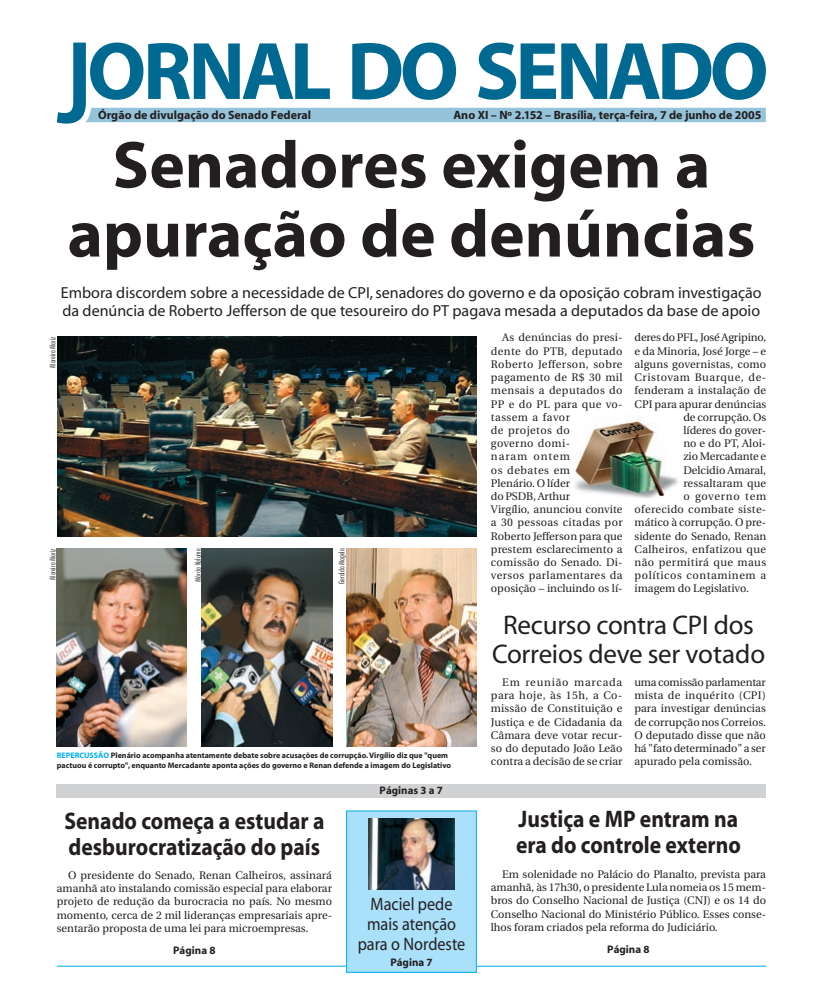
<style>
.page{position:relative;width:823px;height:1007px;background:#fff}
.page>*{position:absolute;margin:0;border:0;box-sizing:border-box;transform-origin:0 0}
.t1{font:700 67px/69px "Myriad";color:#231f20;text-align:center}
.t2{font:27px/29px "Myriad";letter-spacing:-.01em;color:#231f20;text-align:center}
.t3{font:700 24px/26px "Myriad";color:#231f20;scale:.9 1}
.t4{font:18px/20px "Myriad";color:#231f20;text-align:center;scale:.9 1}
.t5{font:16px/18px "Myriad";color:#231f20}
.t6{font:700 12px "Myriad";color:#231f20}
.t7{font:11px/13.2px "Utopia";letter-spacing:.005em;color:#231f20;text-align:justify}
.t8{font:11px/13.2px "Utopia";letter-spacing:.03em;color:#231f20}
.t9{font:11px "Utopia";letter-spacing:.035em;color:#231f20}
.t10{font:11px "Utopia";letter-spacing:.05em;color:#231f20}
.t11{font:700 11px "Myriad";color:#231f20}
.t12{font:11px "Utopia";letter-spacing:.065em;color:#231f20}
.t13{font:700 8px/9.6px "Myriad";color:#231f20}
.t14{font:300 condensed 8px "Futura BT";color:#231f20}
.s1{color:#00aeef}
</style>
<div class="page">
<svg style="left:57px;top:43px;width:708px;height:80px"></svg>
<hr style="left:57px;top:965px;width:708px;height:1px;background:#00aeef">
<img style="left:57px;top:336px;width:419px;height:201px">
<img style="left:346px;top:548px;width:130px;height:198px">
<img style="left:56px;top:548px;width:130px;height:198px">
<img style="left:202px;top:548px;width:130px;height:198px">
<div style="left:57px;top:783px;width:708px;height:14px;background:#d1d2d4"></div>
<div style="left:346px;top:810px;width:130px;height:162px;background:#aae0f9"></div>
<img style="left:368px;top:818px;width:86px;height:71px">
<img style="left:569px;top:417px;width:109px;height:81px">
<p class="t6" style="left:98px;top:108px;width:214px">Órgão de divulgação do Senado Federal</p>
<p class="t6" style="left:453px;top:108px;width:309px">Ano XI – Nº 2.152 – Brasília, terça-feira, 7 de junho de 2005</p>
<h1 class="t1" style="left:67px;top:133px;width:689px">Senadores exigem a apuração de denúncias</h1>
<h3 class="t5" style="left:61px;top:284px;width:702px">Embora discordem sobre a necessidade de CPI, senadores do governo e da oposição cobram investigação da denúncia de Roberto Jefferson de que tesoureiro do PT pagava mesada a deputados da base de apoio</h3>
<p class="t8" style="left:490px;top:331px;width:133px;text-indent:11px">As denúncias do presi&shy;dente do PTB, deputado<br>Roberto Jefferson, sobre pagamento de R$ 30 mil mensais a deputados do<br>PP e do PL para que vo&shy;tassem a favor<br>de projetos do<br>governo domi-<br>naram ontem<br>os debates em<br>Plenário. O líder<br>do PSDB, Arthur<br>Virgílio, anunciou convite a 30 pessoas citadas por<br>Roberto Jefferson para que prestem esclarecimento a comissão do Senado. Di&shy;versos parlamentares da oposição – incluindo os lí-</p>
<p class="t7" style="left:634px;top:331px;width:133px">deres do PFL, José Agripino,</p>
<p class="t14" style="left:48px;top:367px;width:32px;rotate:-90deg">Moreira Mariz</p>
<p class="t7" style="left:634px;top:344px;width:133px">e da Minoria, José Jorge – e</p>
<p class="t7" style="left:634px;top:358px;width:133px">alguns governistas, como</p>
<p class="t10" style="left:634px;top:371px;width:133px">Cristovam Buarque, de-</p>
<p class="t7" style="left:634px;top:384px;width:133px">fenderam a instalação de</p>
<p class="t7" style="left:634px;top:397px;width:133px">CPI para apurar denúncias</p>
<p class="t7" style="left:683px;top:410px;width:84px">de corrupção. Os</p>
<p class="t7" style="left:683px;top:424px;width:84px">líderes do gover-</p>
<p class="t7" style="left:683px;top:437px;width:84px">no e do PT, Aloi-</p>
<p class="t7" style="left:683px;top:450px;width:84px">zio Mercadante e</p>
<p class="t7" style="left:683px;top:463px;width:84px">Delcidio Amaral,</p>
<p class="t7" style="left:683px;top:476px;width:84px">ressaltaram que</p>
<p class="t12" style="left:683px;top:490px;width:84px">o governo tem</p>
<p class="t8" style="left:634px;top:503px;width:133px">oferecido combate siste-</p>
<p class="t7" style="left:634px;top:516px;width:133px">mático à corrupção. O pre-</p>
<p class="t7" style="left:634px;top:529px;width:133px">sidente do Senado, Renan</p>
<p class="t9" style="left:634px;top:543px;width:133px">Calheiros, enfatizou que</p>
<p class="t9" style="left:634px;top:556px;width:133px">não permitirá que maus</p>
<p class="t10" style="left:634px;top:569px;width:133px">políticos contaminem a</p>
<p class="t7" style="left:634px;top:582px;width:116px">imagem do Legislativo.</p>
<p class="t14" style="left:48px;top:579px;width:32px;rotate:-90deg">Moreira Mariz</p>
<p class="t14" style="left:193px;top:582px;width:35px;rotate:-90deg">Márcia Kalume</p>
<p class="t14" style="left:336px;top:583px;width:37px;rotate:-90deg">Geraldo Magela</p>
<p class="t13" style="left:57px;top:751px;width:395px"><span class="s1">REPERCUSSÃO</span> Plenário acompanha atentamente debate sobre acusações de corrupção. Virgílio diz que "quem pactuou é corrupto", enquanto Mercadante aponta ações do governo e Renan defende a imagem do Legislativo</p>
<h3 class="t3" style="left:64px;top:808px;width:290px">Senado começa a estudar a desburocratização do país</h3>
<p class="t7" style="left:57px;top:868px;width:277px;text-indent:11px">O presidente do Senado, Renan Calheiros, assinará amanhã ato instalando comissão especial para elaborar projeto de redução da burocracia no país. No mesmo momento, cerca de 2 mil lideranças empresariais apre&shy;sentarão proposta de uma lei para microempresas.</p>
<p class="t11" style="left:173px;top:944px;width:44px">Página 8</p>
<p class="t11" style="left:379px;top:784px;width:65px">Páginas 3 a 7</p>
<h3 class="t4" style="left:357px;top:894px;width:121px">Maciel pede mais atenção para o Nordeste</h3>
<p class="t11" style="left:390px;top:956px;width:44px">Página 7</p>
<h2 class="t2" style="left:491px;top:611px;width:274px">Recurso contra CPI dos<br>Correios deve ser votado</h2>
<p class="t7" style="left:490px;top:675px;width:133px;text-indent:11px">Em reunião marcada para hoje, às 15h, a Co&shy;missão de Constituição e Justiça e de Cidadania da Câmara deve votar recur&shy;so do deputado João Leão contra a decisão de se criar</p>
<p class="t7" style="left:634px;top:675px;width:133px">uma comissão parlamentar mista de inquérito (CPI) para investigar denúncias de corrupção nos Correios.<br>O deputado disse que não há "fato determinado" a ser apurado pela comissão.</p>
<h3 class="t3" style="left:515px;top:807px;width:251px">Justiça e MP entram na era do controle externo</h3>
<p class="t7" style="left:490px;top:867px;width:276px;text-indent:11px">Em solenidade no Palácio do Planalto, prevista para amanhã, às 17h30, o presidente Lula nomeia os 15 mem&shy;bros do Conselho Nacional de Justiça (CNJ) e os 14 do Conselho Nacional do Ministério Público. Esses conse&shy;lhos foram criados pela reforma do Judiciário.</p>
<p class="t11" style="left:607px;top:943px;width:44px">Página 8</p>
</div>
